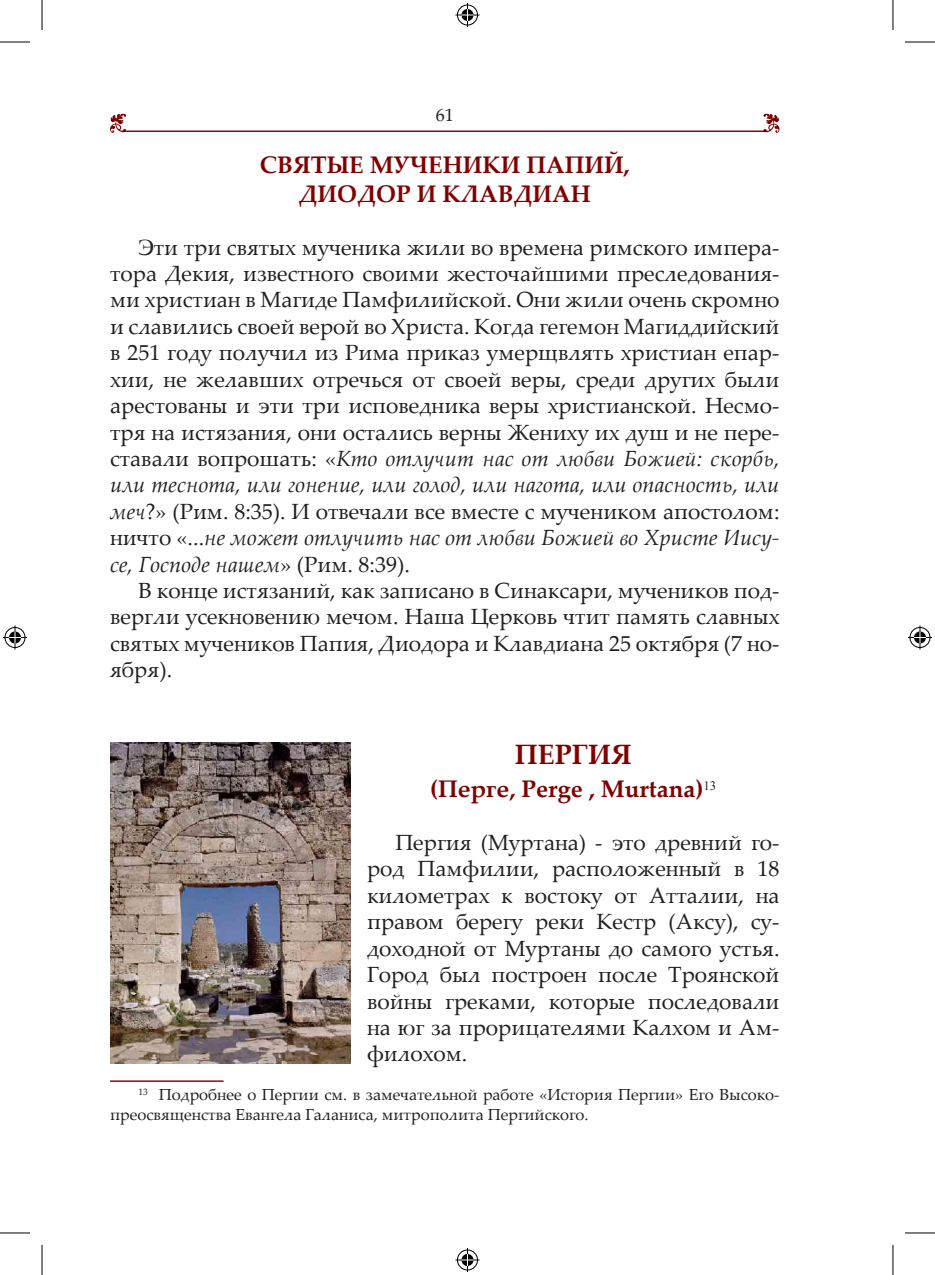
<style>
.page{position:relative;width:935px;height:1275px;background:#fff}
.page>*{position:absolute;margin:0;border:0;box-sizing:border-box;transform-origin:0 0}
.t1{font:700 28px "Palatino Linotype";color:#800000}
.t2{font:700 24px/28.8px "Palatino Linotype";color:#800000;text-align:center}
.t3{font:22px/26.4px "Palatino Linotype";color:#231f20;text-align:justify}
.t4{font:18px "Palatino Linotype";color:#231f20}
.t5{font:16px/19.2px "Palatino Linotype";color:#231f20}
.s1{font-style:italic}
</style>
<div class="page">
<hr style="left:125px;top:130px;width:639px;height:2px;background:#800000">
<svg style="left:110px;top:114px;width:16px;height:19px"></svg>
<svg style="left:763px;top:114px;width:16px;height:19px"></svg>
<hr style="left:110px;top:1080px;width:113px;height:1px;background:#800000">
<img style="left:110px;top:742px;width:240px;height:321px">
<hr style="left:0;top:42px;width:30px;height:1px;background:#000">
<hr style="left:904px;top:42px;width:30px;height:1px;background:#000">
<hr style="left:0;top:1232px;width:30px;height:1px;background:#000">
<hr style="left:904px;top:1232px;width:30px;height:1px;background:#000">
<hr style="left:42px;top:0;width:1px;height:30px;background:#000">
<hr style="left:42px;top:1245px;width:1px;height:30px;background:#000">
<hr style="left:892px;top:0;width:1px;height:30px;background:#000">
<hr style="left:892px;top:1245px;width:1px;height:30px;background:#000">
<svg style="left:455px;top:3px;width:24px;height:24px"></svg>
<svg style="left:455px;top:1248px;width:24px;height:24px"></svg>
<svg style="left:3px;top:625px;width:24px;height:24px"></svg>
<svg style="left:908px;top:625px;width:23px;height:24px"></svg>
<p class="t4" style="left:436px;top:102px;width:19px">61</p>
<p class="t2" style="left:260px;top:150px;width:371px">СВЯТЫЕ МУЧЕНИКИ ПАПИЙ,<br>ДИОДОР И КЛАВДИАН</p>
<p class="t3" style="left:110px;top:233px;width:671px;text-indent:28px">Эти три святых мученика жили во времена римского импера&shy;тора Декия, известного своими жесточайшими преследования&shy;ми христиан в Магиде Памфилийской. Они жили очень скромно и славились своей верой во Христа. Когда гегемон Магиддийский в 251 году получил из Рима приказ умерщвлять христиан епар&shy;хии, не желавших отречься от своей веры, среди других были арестованы и эти три исповедника веры христианской. Несмо&shy;тря на истязания, они остались верны Жениху их душ и не пере&shy;ставали вопрошать: «<span class="s1">Кто отлучит нас от любви Божией: скорбь, или теснота, или гонение, или голод, или нагота, или опасность, или меч</span>?» (Рим. 8:35). И отвечали все вместе с мучеником апостолом: ничто «...<span class="s1">не может отлучить нас от любви Божией во Христе Иису&shy;се, Господе нашем</span>» (Рим. 8:39).</p>
<p class="t3" style="left:110px;top:576px;width:670px;text-indent:28px">В конце истязаний, как записано в Синаксари, мучеников под&shy;вергли усекновению мечом. Наша Церковь чтит память славных святых мучеников Папия, Диодора и Клавдиана 25 октября (7 но&shy;ября).</p>
<p class="t1" style="left:515px;top:734px;width:118px">ПЕРГИЯ</p>
<p class="t2" style="left:430px;top:774px;width:287px">(Перге, Perge , Murtana)<sup>13</sup></p>
<p class="t3" style="left:367px;top:828px;width:414px;text-indent:28px">Пергия (Муртана) - это древний го&shy;род Памфилии, расположенный в 18 километрах к востоку от Атталии, на правом берегу реки Кестр (Аксу), су&shy;доходной от Муртаны до самого устья.<br>Город был построен после Троянской войны греками, которые последовали на юг за прорицателями Калхом и Ам&shy;филохом.</p>
<p class="t5" style="left:110px;top:1084px;width:670px;text-indent:28px"><sup>13</sup> Подробнее о Пергии см. в замечательной работе «История Пергии» Его Высоко&shy;преосвященства Евангела Галаниса, митрополита Пергийского.</p>
</div>
